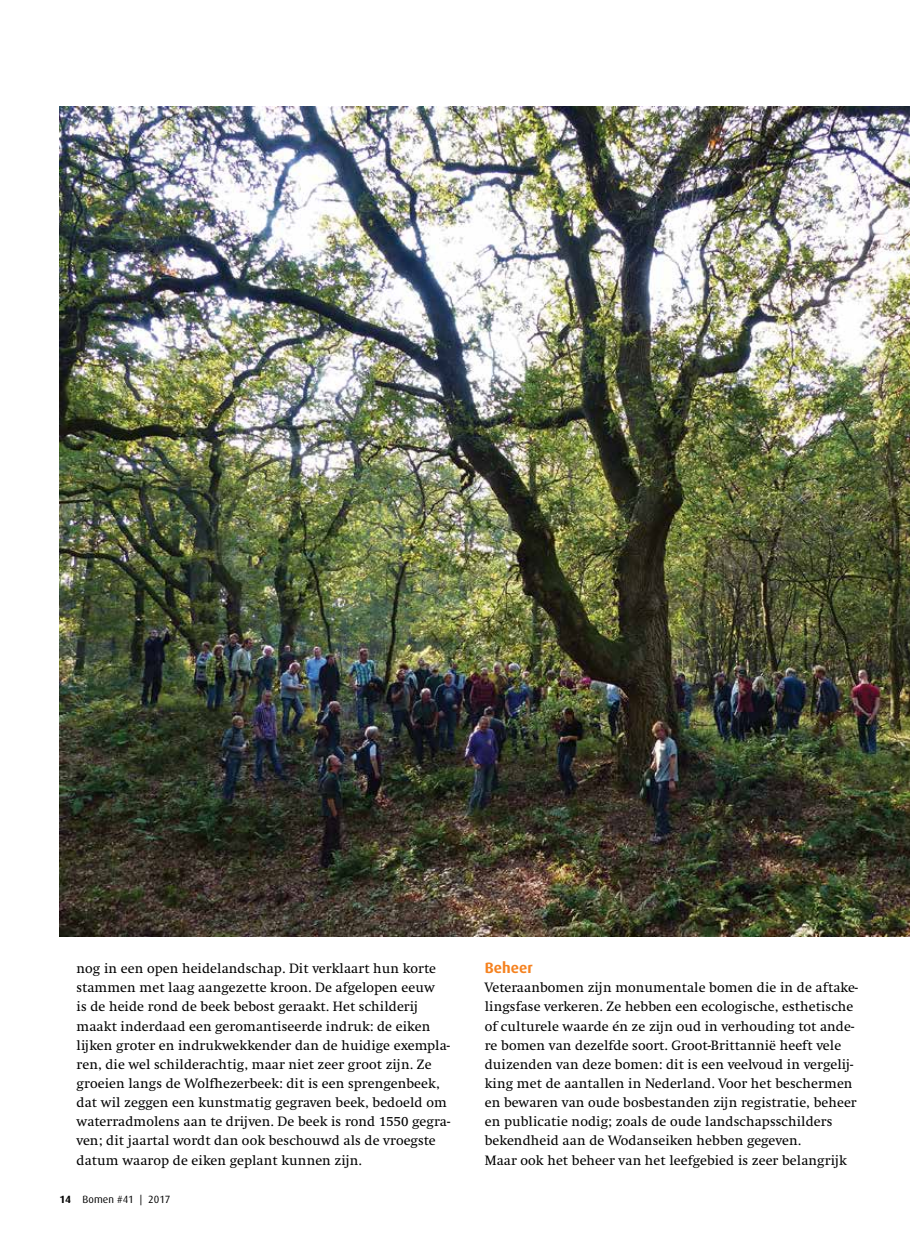
<style>
.page{position:relative;width:910px;height:1234px;background:#fff}
.page>*{position:absolute;margin:0;border:0;box-sizing:border-box;transform-origin:0 0}
.t1{font:700 15px "Dax";letter-spacing:.005em;color:#f58220}
.t2{font:14.1px/19.2px "Swift EF";letter-spacing:.005em;color:#000}
.t3{font:10.5px "Dax";letter-spacing:.005em;color:#000}
.s1{font-weight:700}
</style>
<div class="page">
<img style="left:60px;top:106px;width:850px;height:830px">
<p class="t2" style="left:77px;top:959px;width:375px">nog in een open heidelandschap. Dit verklaart hun korte stammen met laag aangezette kroon. De afgelopen eeuw<br>is de heide rond de beek bebost geraakt. Het schilderij maakt inderdaad een geromantiseerde indruk: de eiken lijken groter en indrukwekkender dan de huidige exempla&shy;ren, die wel schilderachtig, maar niet zeer groot zijn. Ze groeien langs de Wolfhezerbeek: dit is een sprengenbeek, dat wil zeggen een kunstmatig gegraven beek, bedoeld om waterradmolens aan te drijven. De beek is rond 1550 gegra&shy;ven; dit jaartal wordt dan ook beschouwd als de vroegste datum waarop de eiken geplant kunnen zijn.</p>
<p class="t1" style="left:485px;top:959px;width:50px">Beheer</p>
<p class="t2" style="left:485px;top:978px;width:375px">Veteraanbomen zijn monumentale bomen die in de aftake&shy;lingsfase verkeren. Ze hebben een ecologische, esthetische of culturele waarde én ze zijn oud in verhouding tot ande&shy;re bomen van dezelfde soort. Groot-Brittannië heeft vele duizenden van deze bomen: dit is een veelvoud in vergelij&shy;king met de aantallen in Nederland. Voor het beschermen en bewaren van oude bosbestanden zijn registratie, beheer en publicatie nodig; zoals de oude landschapsschilders bekendheid aan de Wodanseiken hebben gegeven.<br>Maar ook het beheer van het leefgebied is zeer belangrijk</p>
<p class="t3" style="left:60px;top:1193px;width:112px"><span class="s1">14</span> Bomen #41 | 2017</p>
</div>
